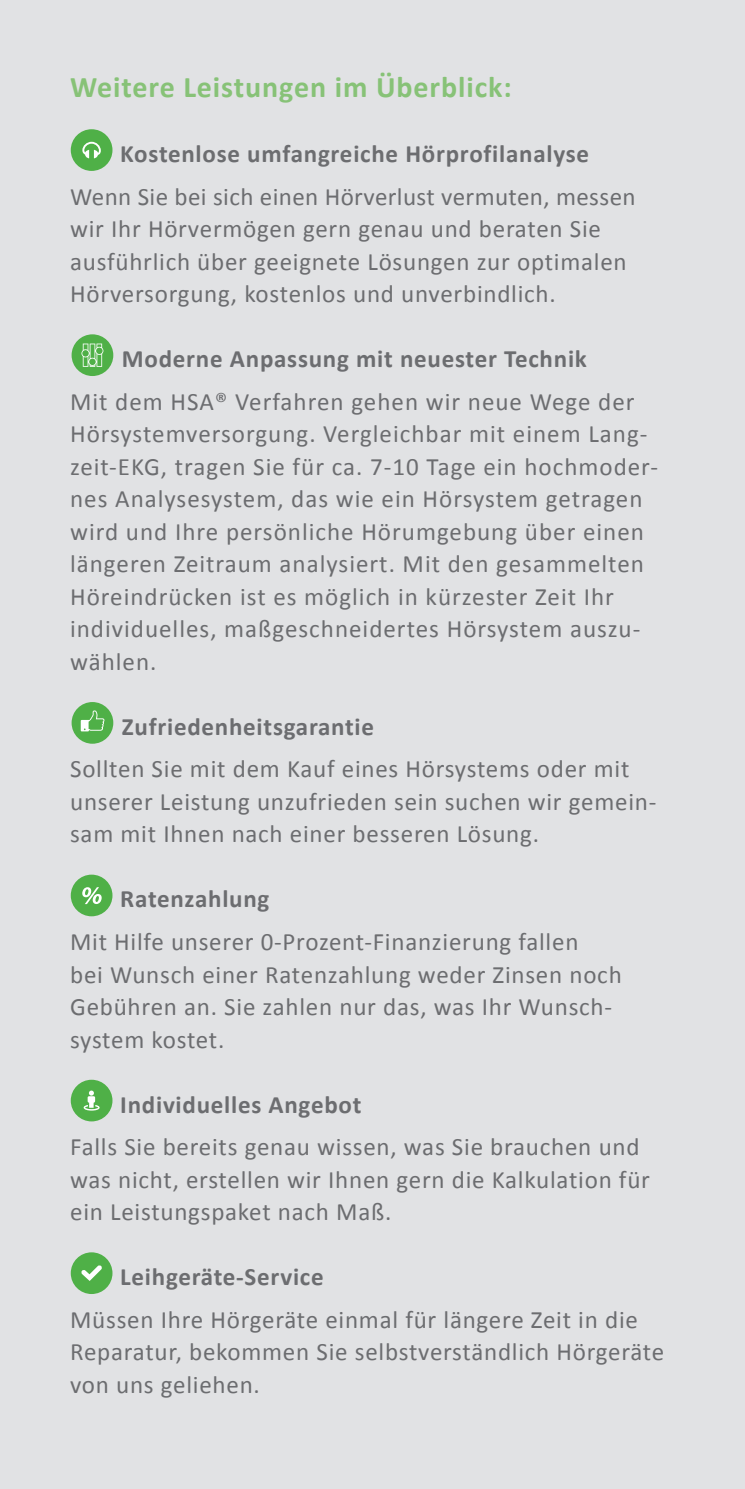
<style>
.page{position:relative;width:745px;height:1489px;background:#fff}
.page>*{position:absolute;margin:0;border:0;box-sizing:border-box;transform-origin:0 0}
.t1{font:700 30px "Calibri";letter-spacing:.03em;color:#87c277}
.t2{font:25px/32.5px "Calibri";letter-spacing:.03em;color:#6c6d70}
.t3{font:700 25px "Calibri";letter-spacing:.03em;color:#6c6d70}
</style>
<div class="page">
<div style="left:0;top:0;width:744px;height:1488px;background:#e1e2e4"></div>
<div style="left:71px;top:129px;width:41px;height:42px;background:#4fb047;border-radius:50%"></div>
<svg style="left:82px;top:142px;width:19px;height:16px"></svg>
<div style="left:72px;top:334px;width:41px;height:42px;background:#4fb047;border-radius:50%"></div>
<svg style="left:81px;top:343px;width:22px;height:24px"></svg>
<div style="left:72px;top:702px;width:41px;height:41px;background:#4fb047;border-radius:50%"></div>
<svg style="left:81px;top:710px;width:23px;height:21px"></svg>
<div style="left:71px;top:874px;width:41px;height:42px;background:#4fb047;border-radius:50%"></div>
<svg style="left:82px;top:887px;width:20px;height:17px"></svg>
<div style="left:71px;top:1079px;width:41px;height:42px;background:#4fb047;border-radius:50%"></div>
<svg style="left:84px;top:1090px;width:15px;height:20px"></svg>
<div style="left:71px;top:1252px;width:41px;height:41px;background:#4fb047;border-radius:50%"></div>
<svg style="left:81px;top:1265px;width:21px;height:15px"></svg>
<p class="t1" style="left:70px;top:66px;width:443px">Weitere Leistungen im Überblick:</p>
<p class="t3" style="left:120px;top:136px;width:470px">Kostenlose umfangreiche Hörprofilanalyse</p>
<p class="t2" style="left:70px;top:179px;width:566px">Wenn Sie bei sich einen Hörverlust vermuten, messen wir Ihr Hörvermögen gern genau und beraten Sie ausführlich über geeignete Lösungen zur optimalen Hörversorgung, kostenlos und unverbindlich.</p>
<p class="t3" style="left:122px;top:341px;width:466px">Moderne Anpassung mit neuester Technik</p>
<p class="t2" style="left:70px;top:384px;width:589px">Mit dem HSA® Verfahren gehen wir neue Wege der Hörsystemversorgung. Vergleichbar mit einem Lang&shy;zeit-EKG, tragen Sie für ca. 7-10 Tage ein hochmoder&shy;nes Analysesystem, das wie ein Hörsystem getragen wird und Ihre persönliche Hörumgebung über einen längeren Zeitraum analysiert. Mit den gesammelten Höreindrücken ist es möglich in kürzester Zeit Ihr individuelles, maßgeschneidertes Hörsystem auszu&shy;wählen.</p>
<p class="t3" style="left:122px;top:708px;width:253px">Zufriedenheitsgarantie</p>
<p class="t2" style="left:70px;top:751px;width:587px">Sollten Sie mit dem Kauf eines Hörsystems oder mit unserer Leistung unzufrieden sein suchen wir gemein&shy;sam mit Ihnen nach einer besseren Lösung.</p>
<p class="t3" style="left:120px;top:881px;width:151px">Ratenzahlung</p>
<p class="t2" style="left:70px;top:924px;width:553px">Mit Hilfe unserer 0-Prozent-Finanzierung fallen<br>bei Wunsch einer Ratenzahlung weder Zinsen noch Gebühren an. Sie zahlen nur das, was Ihr Wunsch&shy;system kostet.</p>
<p class="t3" style="left:120px;top:1086px;width:242px">Individuelles Angebot</p>
<p class="t2" style="left:70px;top:1129px;width:581px">Falls Sie bereits genau wissen, was Sie brauchen und was nicht, erstellen wir Ihnen gern die Kalkulation für ein Leistungspaket nach Maß.</p>
<p class="t3" style="left:120px;top:1258px;width:205px">Leihgeräte-Service</p>
<p class="t2" style="left:70px;top:1301px;width:595px">Müssen Ihre Hörgeräte einmal für längere Zeit in die<br>Reparatur, bekommen Sie selbstverständlich Hörgeräte von uns geliehen.</p>
</div>
